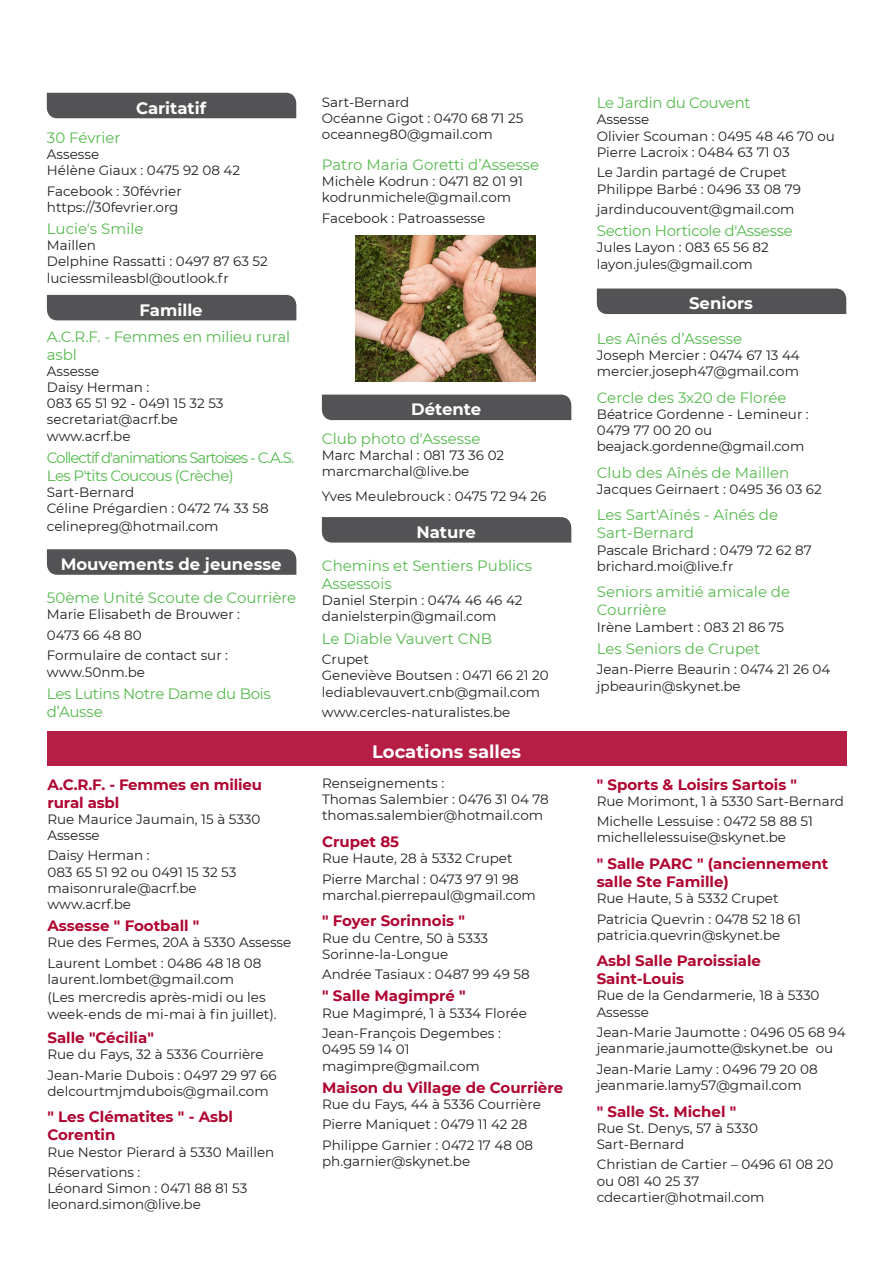
<style>
.page{position:relative;width:893px;height:1263px;background:#fff}
.page>*{position:absolute;margin:0;border:0;box-sizing:border-box;transform-origin:0 0}
.t1{font:700 18px "Montserrat";color:#fff}
.t2{font:700 16.5px "Montserrat";color:#fff}
.t3{font:15px/18px "Montserrat";color:#55ba4d}
.t4{font:700 15px/18px "Montserrat";color:#af0531}
.t5{font:15px/18px "Montserrat";letter-spacing:-.02em;color:#55ba4d}
.t6{font:15px/18px "Montserrat";letter-spacing:-.07em;color:#55ba4d}
.t7{font:13.5px/16.2px "Montserrat";color:#231f20}
</style>
<div class="page">
<div style="left:47px;top:295px;width:249px;height:25px;background:#535355"></div>
<svg style="left:47px;top:549px;width:249px;height:26px;background:#575759"></svg>
<div style="left:322px;top:395px;width:249px;height:25px;background:#535355"></div>
<svg style="left:322px;top:517px;width:249px;height:26px;background:#575759"></svg>
<div style="left:597px;top:288px;width:249px;height:26px;background:#535355"></div>
<div style="left:47px;top:732px;width:799px;height:34px;background:#b71e46"></div>
<div style="left:47px;top:93px;width:249px;height:25px;background:#535355"></div>
<img style="left:355px;top:235px;width:180px;height:146px">
<p class="t2" style="left:136px;top:96px;width:72px">Caritatif</p>
<p class="t3" style="left:47px;top:128px;width:75px">30 Février</p>
<p class="t7" style="left:47px;top:146px;width:195px">Assesse<br>Hélène Giaux : 0475 92 08 42</p>
<p class="t7" style="left:47px;top:182px;width:136px">Facebook : 30février https://30fevrier.org</p>
<p class="t3" style="left:47px;top:219px;width:98px">Lucie's Smile</p>
<p class="t7" style="left:47px;top:237px;width:222px">Maillen<br>Delphine Rassatti : 0497 87 63 52 luciessmileasbl@outlook.fr</p>
<p class="t2" style="left:140px;top:298px;width:65px">Famille</p>
<p class="t3" style="left:47px;top:327px;width:245px">A.C.R.F. - Femmes en milieu rural asbl</p>
<p class="t7" style="left:47px;top:362px;width:178px">Assesse<br>Daisy Herman :<br>083 65 51 92 - 0491 15 32 53 secretariat@acrf.be www.acrf.be</p>
<p class="t6" style="left:47px;top:448px;width:249px">Collectif d'animations Sartoises - C.A.S.<br>Les P'tits Coucous (Crèche)</p>
<p class="t7" style="left:47px;top:484px;width:223px">Sart-Bernard<br>Céline Prégardien : 0472 74 33 58</p>
<p class="t7" style="left:47px;top:518px;width:173px">celinepreg@hotmail.com</p>
<p class="t2" style="left:61px;top:552px;width:222px">Mouvements de jeunesse</p>
<p class="t3" style="left:47px;top:588px;width:251px">50ème Unité Scoute de Courrière</p>
<p class="t7" style="left:47px;top:604px;width:195px;line-height:20.4px">Marie Elisabeth de Brouwer :<br>0473 66 48 80<br>Formulaire de contact sur :</p>
<p class="t7" style="left:47px;top:663px;width:100px">www.50nm.be</p>
<p class="t5" style="left:47px;top:684px;width:225px">Les Lutins Notre Dame du Bois d’Ausse</p>
<p class="t4" style="left:47px;top:774px;width:216px">A.C.R.F. - Femmes en milieu rural asbl</p>
<p class="t7" style="left:47px;top:810px;width:215px">Rue Maurice Jaumain, 15 à 5330<br>Assesse</p>
<p class="t7" style="left:47px;top:847px;width:190px">Daisy Herman :<br>083 65 51 92 ou 0491 15 32 53 maisonrurale@acrf.be www.acrf.be</p>
<p class="t4" style="left:47px;top:916px;width:154px">Assesse " Football "</p>
<p class="t7" style="left:47px;top:932px;width:245px;line-height:20.4px">Rue des Fermes, 20A à 5330 Assesse<br>Laurent Lombet : 0486 48 18 08</p>
<p class="t7" style="left:47px;top:970px;width:220px;line-height:18.3px">laurent.lombet@gmail.com<br>(Les mercredis après-midi ou les</p>
<p class="t7" style="left:47px;top:1005px;width:231px">week-ends de mi-mai à fin juillet).</p>
<p class="t4" style="left:47px;top:1028px;width:108px">Salle "Cécilia"</p>
<p class="t7" style="left:47px;top:1044px;width:231px;line-height:20.4px">Rue du Fays, 32 à 5336 Courrière<br>Jean-Marie Dubois : 0497 29 97 66</p>
<p class="t7" style="left:47px;top:1082px;width:223px">delcourtmjmdubois@gmail.com</p>
<p class="t4" style="left:47px;top:1107px;width:187px">" Les Clématites " - Asbl<br>Corentin</p>
<p class="t7" style="left:47px;top:1141px;width:229px;line-height:20.4px">Rue Nestor Pierard à 5330 Maillen<br>Réservations :</p>
<p class="t7" style="left:47px;top:1180px;width:201px">Léonard Simon : 0471 88 81 53 leonard.simon@live.be</p>
<p class="t7" style="left:322px;top:93px;width:203px">Sart-Bernard<br>Océanne Gigot : 0470 68 71 25 oceanneg80@gmail.com</p>
<p class="t3" style="left:322px;top:155px;width:219px">Patro Maria Goretti d’Assesse</p>
<p class="t7" style="left:322px;top:173px;width:203px">Michèle Kodrun : 0471 82 01 91 kodrunmichele@gmail.com</p>
<p class="t7" style="left:322px;top:209px;width:165px">Facebook : Patroassesse</p>
<p class="t2" style="left:411px;top:398px;width:72px">Détente</p>
<p class="t3" style="left:322px;top:429px;width:160px">Club photo d'Assesse</p>
<p class="t7" style="left:322px;top:447px;width:184px">Marc Marchal : 081 73 36 02 marcmarchal@live.be</p>
<p class="t7" style="left:322px;top:487px;width:226px">Yves Meulebrouck : 0475 72 94 26</p>
<p class="t2" style="left:416px;top:520px;width:61px">Nature</p>
<p class="t3" style="left:322px;top:556px;width:212px">Chemins et Sentiers Publics<br>Assessois</p>
<p class="t7" style="left:322px;top:592px;width:202px">Daniel Sterpin : 0474 46 46 42 danielsterpin@gmail.com</p>
<p class="t3" style="left:322px;top:629px;width:172px">Le Diable Vauvert CNB</p>
<p class="t7" style="left:322px;top:651px;width:228px">Crupet<br>Geneviève Boutsen : 0471 66 21 20 lediablevauvert.cnb@gmail.com</p>
<p class="t7" style="left:322px;top:704px;width:190px">www.cercles-naturalistes.be</p>
<h1 class="t1" style="left:372px;top:738px;width:150px">Locations salles</h1>
<p class="t7" style="left:322px;top:775px;width:228px">Renseignements :<br>Thomas Salembier : 0476 31 04 78 thomas.salembier@hotmail.com</p>
<p class="t4" style="left:322px;top:832px;width:79px">Crupet 85</p>
<p class="t7" style="left:322px;top:848px;width:198px;line-height:20.4px">Rue Haute, 28 à 5332 Crupet<br>Pierre Marchal : 0473 97 91 98</p>
<p class="t7" style="left:322px;top:886px;width:215px">marchal.pierrepaul@gmail.com</p>
<p class="t4" style="left:322px;top:911px;width:144px">" Foyer Sorinnois "</p>
<p class="t7" style="left:322px;top:929px;width:168px">Rue du Centre, 50 à 5333<br>Sorinne-la-Longue</p>
<p class="t7" style="left:322px;top:966px;width:209px">Andrée Tasiaux : 0487 99 49 58</p>
<p class="t4" style="left:322px;top:986px;width:145px">" Salle Magimpré "</p>
<p class="t7" style="left:322px;top:1002px;width:206px;line-height:20.4px">Rue Magimpré, 1 à 5334 Florée<br>Jean-François Degembes :</p>
<p class="t7" style="left:322px;top:1041px;width:159px">0495 59 14 01 magimpre@gmail.com</p>
<p class="t4" style="left:322px;top:1078px;width:243px">Maison du Village de Courrière</p>
<p class="t7" style="left:322px;top:1093px;width:220px;line-height:20.4px">Rue du Fays, 44 à 5336 Courrière<br>Pierre Maniquet : 0479 11 42 28<br>Philippe Garnier : 0472 17 48 08</p>
<p class="t7" style="left:322px;top:1153px;width:150px">ph.garnier@skynet.be</p>
<p class="t5" style="left:597px;top:93px;width:155px">Le Jardin du Couvent</p>
<p class="t7" style="left:597px;top:111px;width:240px">Assesse<br>Olivier Scouman : 0495 48 46 70 ou<br>Pierre Lacroix : 0484 63 71 03</p>
<p class="t7" style="left:597px;top:164px;width:206px">Le Jardin partagé de Crupet<br>Philippe Barbé : 0496 33 08 79</p>
<p class="t7" style="left:597px;top:201px;width:199px">jardinducouvent@gmail.com</p>
<p class="t5" style="left:597px;top:221px;width:198px">Section Horticole d'Assesse</p>
<p class="t7" style="left:597px;top:239px;width:174px">Jules Layon : 083 65 56 82 layon.jules@gmail.com</p>
<p class="t2" style="left:689px;top:291px;width:65px">Seniors</p>
<p class="t3" style="left:597px;top:329px;width:147px">Les Aînés d’Assesse</p>
<p class="t7" style="left:597px;top:347px;width:205px">Joseph Mercier : 0474 67 13 44 mercier.joseph47@gmail.com</p>
<p class="t3" style="left:597px;top:388px;width:191px">Cercle des 3x20 de Florée</p>
<p class="t7" style="left:597px;top:405px;width:213px">Béatrice Gordenne - Lemineur :<br>0479 77 00 20 ou beajack.gordenne@gmail.com</p>
<p class="t3" style="left:597px;top:463px;width:194px">Club des Aînés de Maillen</p>
<p class="t7" style="left:597px;top:481px;width:226px">Jacques Geirnaert : 0495 36 03 62</p>
<p class="t3" style="left:597px;top:506px;width:183px">Les Sart'Aïnés - Aînés de<br>Sart-Bernard</p>
<p class="t7" style="left:597px;top:541px;width:217px">Pascale Brichard : 0479 72 62 87 brichard.moi@live.fr</p>
<p class="t3" style="left:597px;top:582px;width:195px">Seniors amitié amicale de<br>Courrière</p>
<p class="t7" style="left:597px;top:618px;width:189px">Irène Lambert : 083 21 86 75</p>
<p class="t3" style="left:597px;top:639px;width:165px">Les Seniors de Crupet</p>
<p class="t7" style="left:597px;top:661px;width:235px">Jean-Pierre Beaurin : 0474 21 26 04 jpbeaurin@skynet.be</p>
<p class="t4" style="left:597px;top:774px;width:202px">" Sports &amp; Loisirs Sartois "</p>
<p class="t7" style="left:597px;top:790px;width:249px;line-height:20.4px">Rue Morimont, 1 à 5330 Sart-Bernard<br>Michelle Lessuise : 0472 58 88 51</p>
<p class="t7" style="left:597px;top:829px;width:191px">michellelessuise@skynet.be</p>
<p class="t4" style="left:597px;top:854px;width:233px">" Salle PARC " (anciennement salle Ste Famille)</p>
<p class="t7" style="left:597px;top:888px;width:206px;line-height:20.4px">Rue Haute, 5 à 5332 Crupet<br>Patricia Quevrin : 0478 52 18 61</p>
<p class="t7" style="left:597px;top:926px;width:185px">patricia.quevrin@skynet.be</p>
<p class="t4" style="left:597px;top:951px;width:166px">Asbl Salle Paroissiale<br>Saint-Louis</p>
<p class="t7" style="left:597px;top:987px;width:224px">Rue de la Gendarmerie, 18 à 5330<br>Assesse</p>
<p class="t7" style="left:597px;top:1024px;width:251px">Jean-Marie Jaumotte : 0496 05 68 94 jeanmarie.jaumotte@skynet.be ou</p>
<p class="t7" style="left:597px;top:1060px;width:222px">Jean-Marie Lamy : 0496 79 20 08 jeanmarie.lamy57@gmail.com</p>
<p class="t4" style="left:597px;top:1101px;width:141px">" Salle St. Michel "</p>
<p class="t7" style="left:597px;top:1119px;width:163px">Rue St. Denys, 57 à 5330<br>Sart-Bernard</p>
<p class="t7" style="left:597px;top:1156px;width:238px">Christian de Cartier – 0496 61 08 20 ou 081 40 25 37 cdecartier@hotmail.com</p>
</div>
